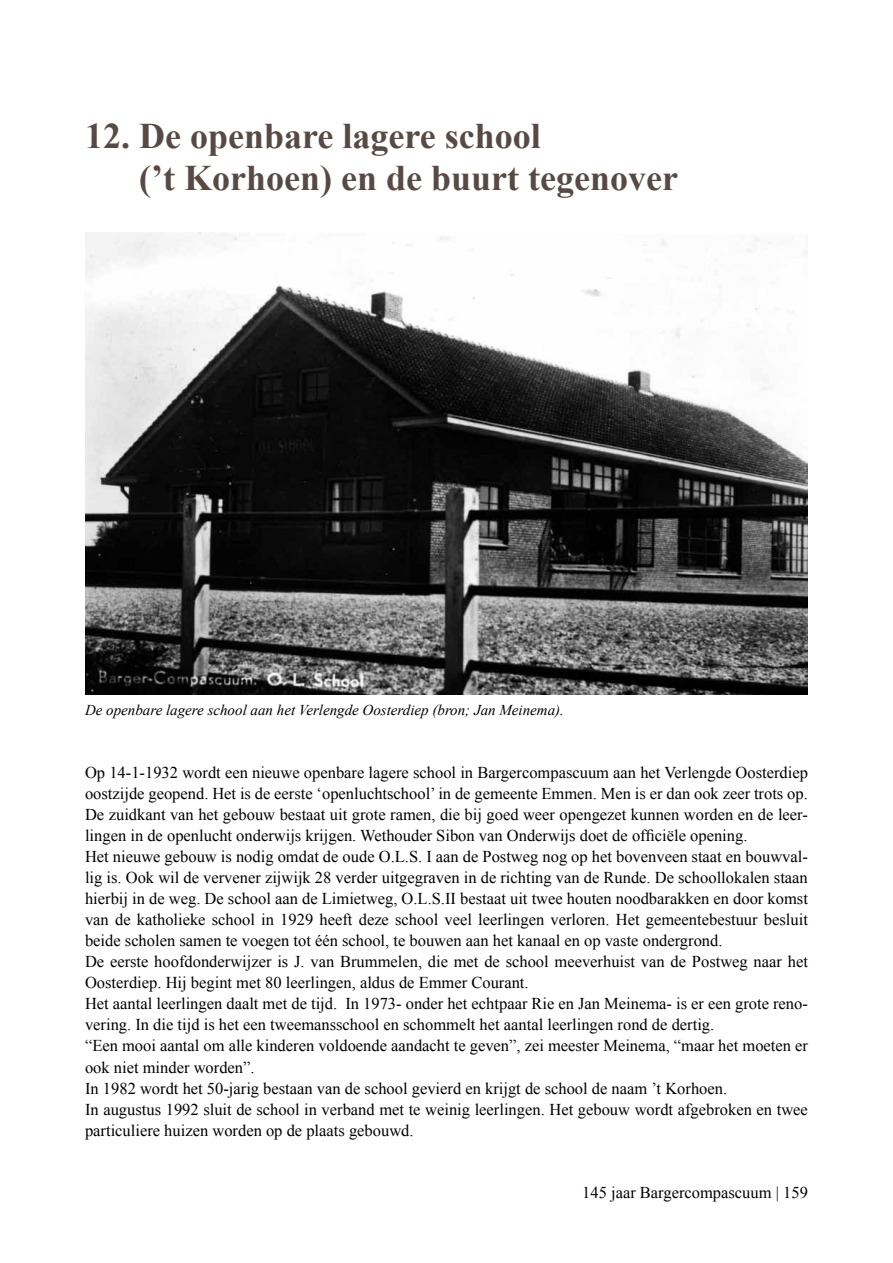
<style>
.page{position:relative;width:893px;height:1263px;background:#fff}
.page>*{position:absolute;margin:0;border:0;box-sizing:border-box;transform-origin:0 0}
.t1{font:700 36px/42px "Times New Roman";color:#574a44}
.t2{font:16.5px/21px "Times New Roman";color:#000}
.t3{font:italic 15px "Times New Roman";color:#000}
</style>
<div class="page">
<img style="left:85px;top:232px;width:723px;height:462px">
<h1 class="t1" style="left:139px;top:114px;width:540px;text-indent:-54px">12. De openbare lagere school<br>(’t Korhoen) en de buurt tegenover</h1>
<p class="t3" style="left:85px;top:700px;width:480px">De openbare lagere school aan het Verlengde Oosterdiep (bron; Jan Meinema).</p>
<p class="t2" style="left:85px;top:762px;width:724px">Op 14-1-1932 wordt een nieuwe openbare lagere school in Bargercompascuum aan het Verlengde Oosterdiep oostzijde geopend. Het is de eerste ‘openluchtschool’ in de gemeente Emmen. Men is er dan ook zeer trots op.<br>De zuidkant van het gebouw bestaat uit grote ramen, die bij goed weer opengezet kunnen worden en de leer&shy;lingen in de openlucht onderwijs krijgen. Wethouder Sibon van Onderwijs doet de officiële opening.<br>Het nieuwe gebouw is nodig omdat de oude O.L.S. I aan de Postweg nog op het bovenveen staat en bouwval&shy;lig is. Ook wil de vervener zijwijk 28 verder uitgegraven in de richting van de Runde. De schoollokalen staan hierbij in de weg. De school aan de Limietweg, O.L.S.II bestaat uit twee houten noodbarakken en door komst van de katholieke school in 1929 heeft deze school veel leerlingen verloren. Het gemeentebestuur besluit beide scholen samen te voegen tot één school, te bouwen aan het kanaal en op vaste ondergrond.<br>De eerste hoofdonderwijzer is J. van Brummelen, die met de school meeverhuist van de Postweg naar het Oosterdiep. Hij begint met 80 leerlingen, aldus de Emmer Courant.<br>Het aantal leerlingen daalt met de tijd. In 1973- onder het echtpaar Rie en Jan Meinema- is er een grote reno&shy;vering. In die tijd is het een tweemansschool en schommelt het aantal leerlingen rond de dertig.<br>“Een mooi aantal om alle kinderen voldoende aandacht te geven”, zei meester Meinema, “maar het moeten er ook niet minder worden”.<br>In 1982 wordt het 50-jarig bestaan van de school gevierd en krijgt de school de naam ’t Korhoen.<br>In augustus 1992 sluit de school in verband met te weinig leerlingen. Het gebouw wordt afgebroken en twee particuliere huizen worden op de plaats gebouwd.</p>
<p class="t2" style="left:582px;top:1182px;width:227px">145 jaar Bargercompascuum | 159</p>
</div>
